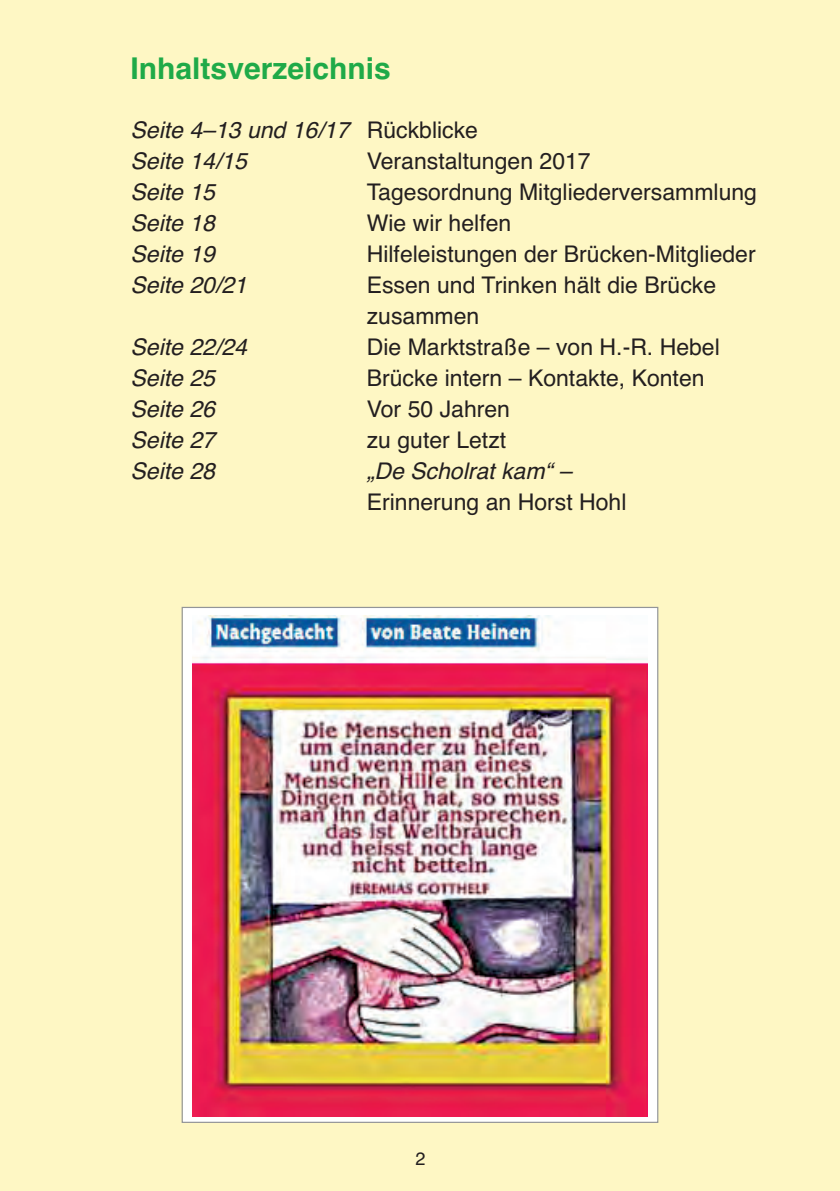
<style>
.page{position:relative;width:840px;height:1191px;background:#fff}
.page>*{position:absolute;margin:0;border:0;box-sizing:border-box;transform-origin:0 0}
.t1{font:700 30px "Helvetica";color:#1faa48}
.t2{font:23px/31px "Helvetica";color:#231f20}
.t3{font:italic 23px/31px "Helvetica";color:#231f20}
.t4{font:18px "Helvetica";color:#231f20}
.s1{font-style:normal}
</style>
<div class="page">
<div style="left:0;top:0;width:839px;height:1191px;background:#fef7c4"></div>
<div style="left:183px;top:608px;width:473px;height:513px;background:#fff"></div>
<img style="left:192px;top:615px;width:455px;height:501px">
<h1 class="t1" style="left:130px;top:51px;width:262px">Inhaltsverzeichnis</h1>
<p class="t3" style="left:130px;top:114px;width:349px">Seite 4–13 und 16/17 <span class="s1">Rückblicke<br></span>Seite 14/15</p>
<p class="t2" style="left:366px;top:145px;width:225px">Veranstaltungen 2017</p>
<p class="t3" style="left:130px;top:176px;width:86px">Seite 15</p>
<p class="t2" style="left:366px;top:176px;width:391px">Tagesordnung Mitgliederversammlung</p>
<p class="t3" style="left:130px;top:207px;width:86px">Seite 18</p>
<p class="t2" style="left:366px;top:207px;width:146px">Wie wir helfen</p>
<p class="t3" style="left:130px;top:238px;width:86px">Seite 19</p>
<p class="t2" style="left:366px;top:238px;width:390px">Hilfeleistungen der Brücken-Mitglieder</p>
<p class="t3" style="left:130px;top:269px;width:118px">Seite 20/21</p>
<p class="t2" style="left:366px;top:269px;width:351px">Essen und Trinken hält die Brücke zusammen</p>
<p class="t3" style="left:130px;top:331px;width:118px">Seite 22/24</p>
<p class="t2" style="left:366px;top:331px;width:354px">Die Marktstraße – von H.-R. Hebel</p>
<p class="t3" style="left:130px;top:362px;width:86px">Seite 25</p>
<p class="t2" style="left:366px;top:362px;width:339px">Brücke intern – Kontakte, Konten</p>
<p class="t3" style="left:130px;top:393px;width:86px">Seite 26</p>
<p class="t2" style="left:366px;top:393px;width:145px">Vor 50 Jahren</p>
<p class="t3" style="left:130px;top:424px;width:86px">Seite 27</p>
<p class="t2" style="left:366px;top:424px;width:141px">zu guter Letzt</p>
<p class="t3" style="left:130px;top:455px;width:86px">Seite 28</p>
<p class="t3" style="left:366px;top:455px;width:206px">„De Scholrat kam“ –</p>
<p class="t2" style="left:366px;top:486px;width:261px">Erinnerung an Horst Hohl</p>
<p class="t4" style="left:415px;top:1148px;width:12px">2</p>
</div>
